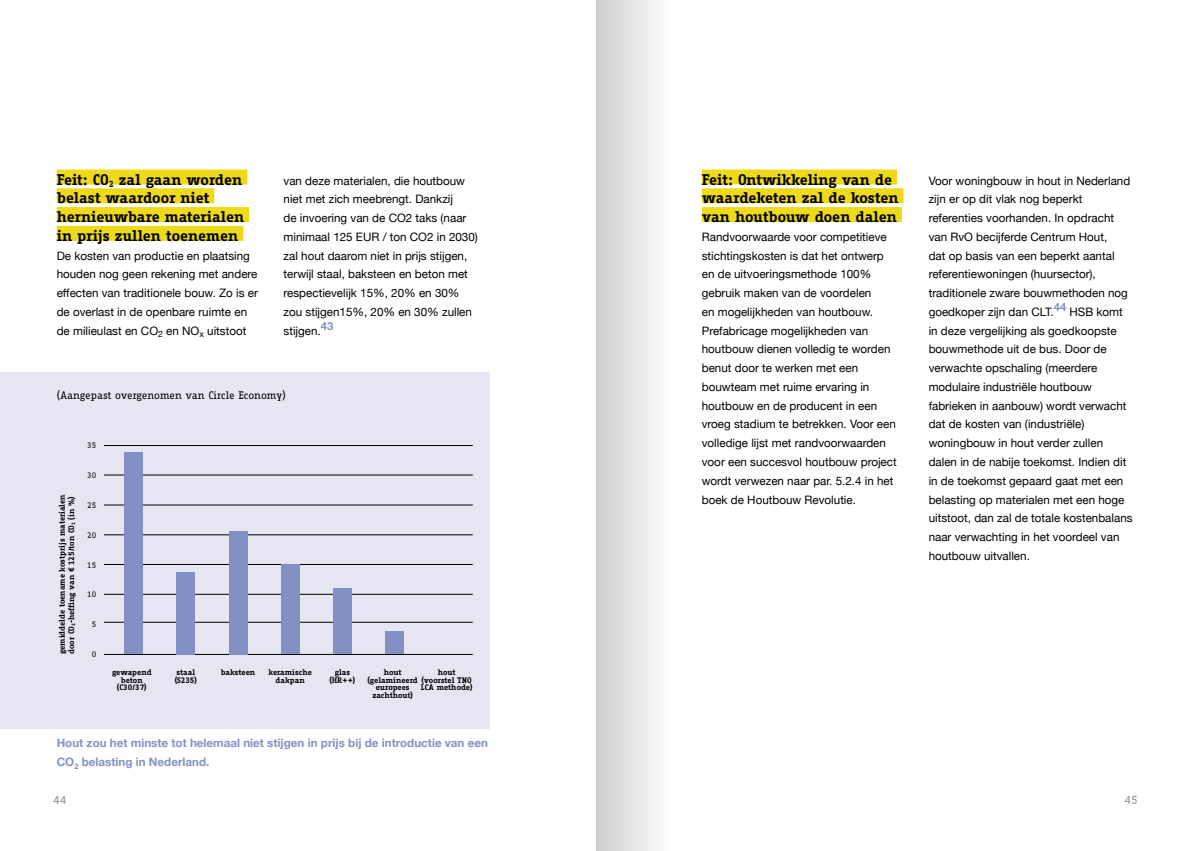
<style>
.page{position:relative;width:1191px;height:851px;background:#fff}
.page>*{position:absolute;margin:0;border:0;box-sizing:border-box;transform-origin:0 0}
.ALINEA_TITEL{font:700 15px/18.8px "Fago Office Serif";letter-spacing:-.01em;color:#000}
.BROODTEKST{font:11.62px/18.8px "Helvetica Neue";color:#000}
.Fotobijschrift{font:700 11.62px/18.8px "Helvetica Neue";color:#8392c5}
.t1{font:11.62px "Fago Office Serif";color:#939393}
.Bijschrift_in_schema{font:10.62px "Fago Office Serif";letter-spacing:-.01em;color:#000}
.t2{font:700 7.88px/7.9px "Fago Office Serif";letter-spacing:-.005em;color:#000;text-align:center}
.t3{font:7.88px "Fago Office Serif";color:#000}
</style>
<div class="page">
<div style="left:0;top:372px;width:489px;height:356px;background:#e6e7f2"></div>
<hr style="left:104px;top:504px;width:369px;height:1px;background:#000">
<hr style="left:104px;top:534px;width:369px;height:1px;background:#000">
<hr style="left:104px;top:564px;width:369px;height:1px;background:#000">
<hr style="left:104px;top:594px;width:369px;height:1px;background:#000">
<hr style="left:104px;top:622px;width:369px;height:1px;background:#000">
<hr style="left:104px;top:474px;width:369px;height:1px;background:#000">
<hr style="left:104px;top:654px;width:369px;height:1px;background:#000">
<hr style="left:104px;top:445px;width:369px;height:1px;background:#000">
<div style="left:124px;top:452px;width:19px;height:202px;background:#8290c4"></div>
<div style="left:176px;top:572px;width:19px;height:82px;background:#8290c4"></div>
<div style="left:229px;top:531px;width:18px;height:123px;background:#8290c4"></div>
<div style="left:281px;top:564px;width:18px;height:90px;background:#8290c4"></div>
<div style="left:333px;top:588px;width:19px;height:66px;background:#8290c4"></div>
<div style="left:385px;top:631px;width:19px;height:23px;background:#8290c4"></div>
<div style="left:57px;top:169px;width:52px;height:15px;background:#eeda1b"></div>
<div style="left:109px;top:169px;width:5px;height:15px;background:#eeda1b"></div>
<div style="left:114px;top:169px;width:133px;height:15px;background:#eeda1b"></div>
<div style="left:57px;top:188px;width:157px;height:15px;background:#eeda1b"></div>
<div style="left:57px;top:207px;width:192px;height:15px;background:#eeda1b"></div>
<div style="left:57px;top:226px;width:186px;height:15px;background:#eeda1b"></div>
<div style="left:702px;top:169px;width:195px;height:15px;background:#eeda1b"></div>
<div style="left:702px;top:188px;width:201px;height:15px;background:#eeda1b"></div>
<div style="left:702px;top:207px;width:200px;height:15px;background:#eeda1b"></div>
<div style="left:596px;top:0;width:75px;height:850px;background:linear-gradient(to right,#cdcdcd,#fefefe)"></div>
<p class="ALINEA_TITEL" style="left:57px;top:170px;width:189px">Feit: CO<sub>2</sub> zal gaan worden belast waardoor niet hernieuwbare materialen in prijs zullen toenemen</p>
<p class="BROODTEKST" style="left:57px;top:247px;width:203px">De kosten van productie en plaatsing houden nog geen rekening met andere effecten van traditionele bouw. Zo is er de overlast in de openbare ruimte en de milieulast en CO<sub>2</sub> en NO<sub>x</sub> uitstoot</p>
<p class="BROODTEKST" style="left:283px;top:172px;width:196px">van deze materialen, die houtbouw niet met zich meebrengt. Dankzij<br>de invoering van de CO2 taks (naar minimaal 125 EUR / ton CO2 in 2030) zal hout daarom niet in prijs stijgen, terwijl staal, baksteen en beton met respectievelijk 15%, 20% en 30% zou stijgen15%, 20% en 30% zullen stijgen.<sup>43</sup></p>
<p class="ALINEA_TITEL" style="left:702px;top:170px;width:198px">Feit: Ontwikkeling van de waardeketen zal de kosten van houtbouw doen dalen</p>
<p class="BROODTEKST" style="left:702px;top:228px;width:196px">Randvoorwaarde voor competitieve stichtingskosten is dat het ontwerp en de uitvoeringsmethode 100% gebruik maken van de voordelen<br>en mogelijkheden van houtbouw.<br>Prefabricage mogelijkheden van houtbouw dienen volledig te worden benut door te werken met een bouwteam met ruime ervaring in houtbouw en de producent in een vroeg stadium te betrekken. Voor een volledige lijst met randvoorwaarden voor een succesvol houtbouw project wordt verwezen naar par. 5.2.4 in het boek de Houtbouw Revolutie.</p>
<p class="Bijschrift_in_schema" style="left:57px;top:389px;width:231px">(Aangepast overgenomen van Circle Economy)</p>
<p class="t3" style="left:87px;top:441px;width:11px">35</p>
<p class="t3" style="left:87px;top:471px;width:11px">30</p>
<p class="t3" style="left:87px;top:501px;width:11px">25</p>
<p class="t3" style="left:87px;top:530px;width:11px">20</p>
<p class="t3" style="left:87px;top:560px;width:11px">15</p>
<p class="t3" style="left:87px;top:590px;width:11px">10</p>
<p class="t3" style="left:92px;top:620px;width:6px">5</p>
<p class="t3" style="left:92px;top:650px;width:6px">0</p>
<p class="t2" style="left:57px;top:654px;width:161px;line-height:9.2px;text-align:left;rotate:-90deg">gemiddelde toename kostprijs materialen door CO<sub>2</sub>-heffing van € 125/ton CO<sub>2</sub> (in %)</p>
<p class="t2" style="left:112px;top:668px;width:41px">gewapend beton (C30/37)</p>
<p class="t2" style="left:175px;top:667px;width:24px;text-align:left">staal (S235)</p>
<p class="t2" style="left:221px;top:667px;width:36px">baksteen</p>
<p class="t2" style="left:268px;top:667px;width:45px">keramische dakpan</p>
<p class="t2" style="left:329px;top:667px;width:27px">glas (HR++)</p>
<p class="t2" style="left:367px;top:667px;width:52px">hout (gelamineerd europees zachthout)</p>
<p class="t2" style="left:421px;top:667px;width:53px">hout (voorstel TNO<br>LCA methode)</p>
<p class="Fotobijschrift" style="left:57px;top:734px;width:433px">Hout zou het minste tot helemaal niet stijgen in prijs bij de introductie van een<br>CO<sub>2</sub> belasting in Nederland.</p>
<p class="BROODTEKST" style="left:928px;top:172px;width:205px">Voor woningbouw in hout in Nederland zijn er op dit vlak nog beperkt referenties voorhanden. In opdracht van RvO becijferde Centrum Hout,<br>dat op basis van een beperkt aantal referentiewoningen (huursector), traditionele zware bouwmethoden nog goedkoper zijn dan CLT.<sup>44</sup> HSB komt in deze vergelijking als goedkoopste bouwmethode uit de bus. Door de verwachte opschaling (meerdere modulaire industriële houtbouw fabrieken in aanbouw) wordt verwacht dat de kosten van (industriële) woningbouw in hout verder zullen dalen in de nabije toekomst. Indien dit in de toekomst gepaard gaat met een belasting op materialen met een hoge uitstoot, dan zal de totale kostenbalans naar verwachting in het voordeel van houtbouw uitvallen.</p>
<p class="t1" style="left:53px;top:793px;width:15px">44</p>
<p class="t1" style="left:1124px;top:793px;width:15px">45</p>
</div>
